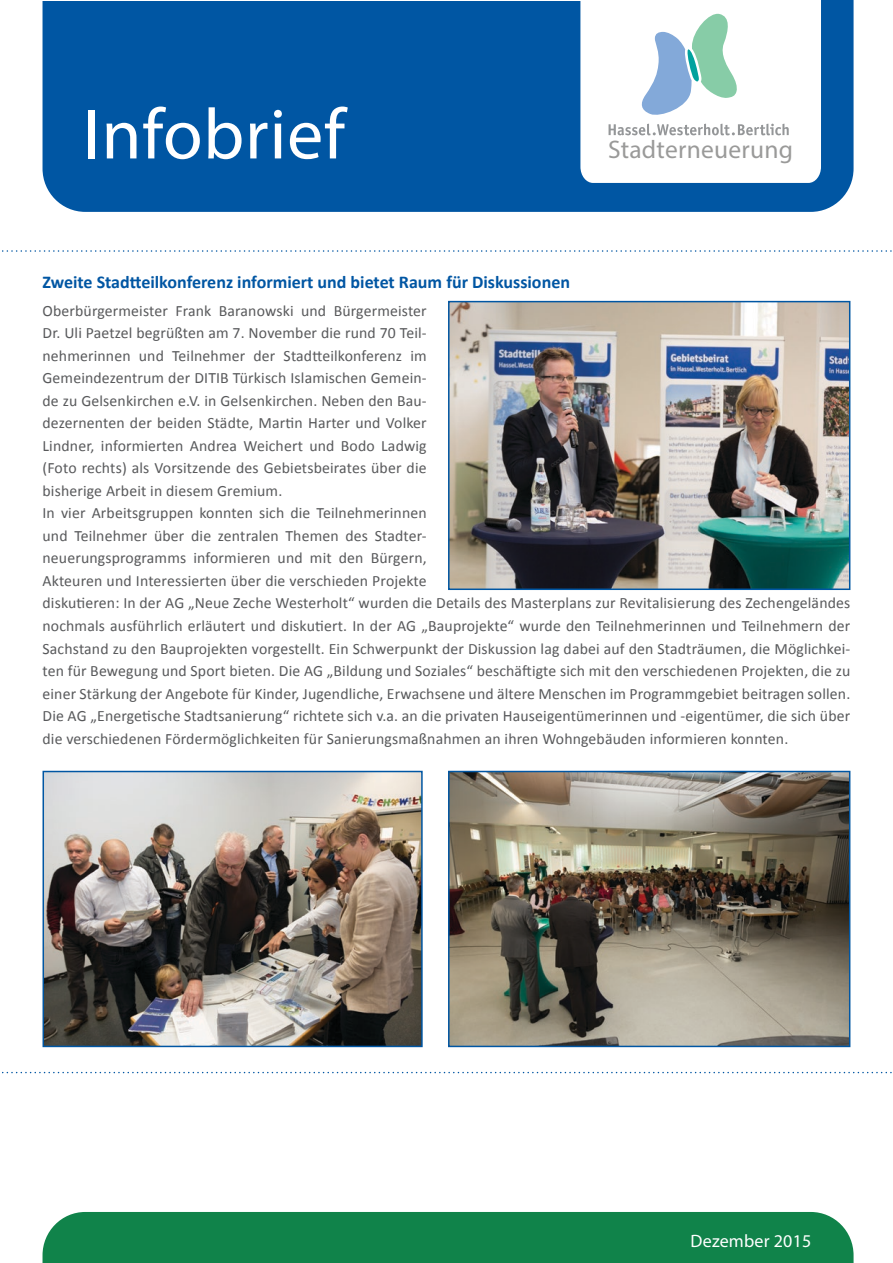
<style>
.page{position:relative;width:893px;height:1263px;background:#fff}
.page>*{position:absolute;margin:0;border:0;box-sizing:border-box;transform-origin:0 0}
.t1{font:72px "Myriad Pro";letter-spacing:.01em;color:#fff}
.t2{font:25.5px "Myriad Pro";letter-spacing:.01em;color:#9a9a99}
.t3{font:700 18px "Calibri";color:#0056a3}
.t4{font:18px "Myriad Pro";letter-spacing:.01em;color:#fff}
.t5{font:15.75px/22.5px "Calibri";letter-spacing:.01em;color:#58595b}
</style>
<div class="page">
<div style="left:43px;top:0;width:810px;height:212px;background:#0056a3"></div>
<div style="left:43px;top:1212px;width:810px;height:51px;background:#10834a"></div>
<svg style="left:2px;top:1072px;width:890px;height:1px"></svg>
<svg style="left:2px;top:250px;width:890px;height:2px"></svg>
<svg style="left:580px;top:0;width:241px;height:183px"></svg>
<img style="left:451px;top:304px;width:396px;height:283px">
<div style="left:448px;top:301px;width:402px;height:289px;border:2px solid #0056a3"></div>
<img style="left:46px;top:774px;width:374px;height:270px">
<div style="left:43px;top:771px;width:380px;height:276px;border:2px solid #0056a3"></div>
<img style="left:451px;top:774px;width:396px;height:270px">
<div style="left:448px;top:771px;width:402px;height:276px;border:2px solid #0056a3"></div>
<h1 class="t1" style="left:83px;top:90px;width:264px">Infobrief</h1>
<h2 class="t2" style="left:608px;top:134px;width:186px">Stadterneuerung</h2>
<p class="t3" style="left:43px;top:271px;width:529px">Zweite Stadtteilkonferenz informiert und bietet Raum für Diskussionen</p>
<p class="t5" style="left:43px;top:299px;width:809px">Oberbürgermeister Frank Baranowski und Bürgermeister<br>Dr. Uli Paetzel begrüßten am 7. November die rund 70 Teil-<br>nehmerinnen und Teilnehmer der Stadtteilkonferenz im<br>Gemeindezentrum der DITIB Türkisch Islamischen Gemein-<br>de zu Gelsenkirchen e.V. in Gelsenkirchen. Neben den Bau-<br>dezernenten der beiden Städte, Martin Harter und Volker<br>Lindner, informierten Andrea Weichert und Bodo Ladwig<br>(Foto rechts) als Vorsitzende des Gebietsbeirates über die<br>bisherige Arbeit in diesem Gremium.<br>In vier Arbeitsgruppen konnten sich die Teilnehmerinnen<br>und Teilnehmer über die zentralen Themen des Stadter-<br>neuerungsprogramms informieren und mit den Bürgern,<br>Akteuren und Interessierten über die verschieden Projekte<br>diskutieren: In der AG „Neue Zeche Westerholt“ wurden die Details des Masterplans zur Revitalisierung des Zechengeländes nochmals ausführlich erläutert und diskutiert. In der AG „Bauprojekte“ wurde den Teilnehmerinnen und Teilnehmern der Sachstand zu den Bauprojekten vorgestellt. Ein Schwerpunkt der Diskussion lag dabei auf den Stadträumen, die Möglichkei&shy;ten für Bewegung und Sport bieten. Die AG „Bildung und Soziales“ beschäftigte sich mit den verschiedenen Projekten, die zu einer Stärkung der Angebote für Kinder, Jugendliche, Erwachsene und ältere Menschen im Programmgebiet beitragen sollen.<br>Die AG „Energetische Stadtsanierung“ richtete sich v.a. an die privaten Hauseigentümerinnen und -eigentümer, die sich über die verschiedenen Fördermöglichkeiten für Sanierungsmaßnahmen an ihren Wohngebäuden informieren konnten.</p>
<p class="t4" style="left:691px;top:1230px;width:122px">Dezember 2015</p>
</div>
